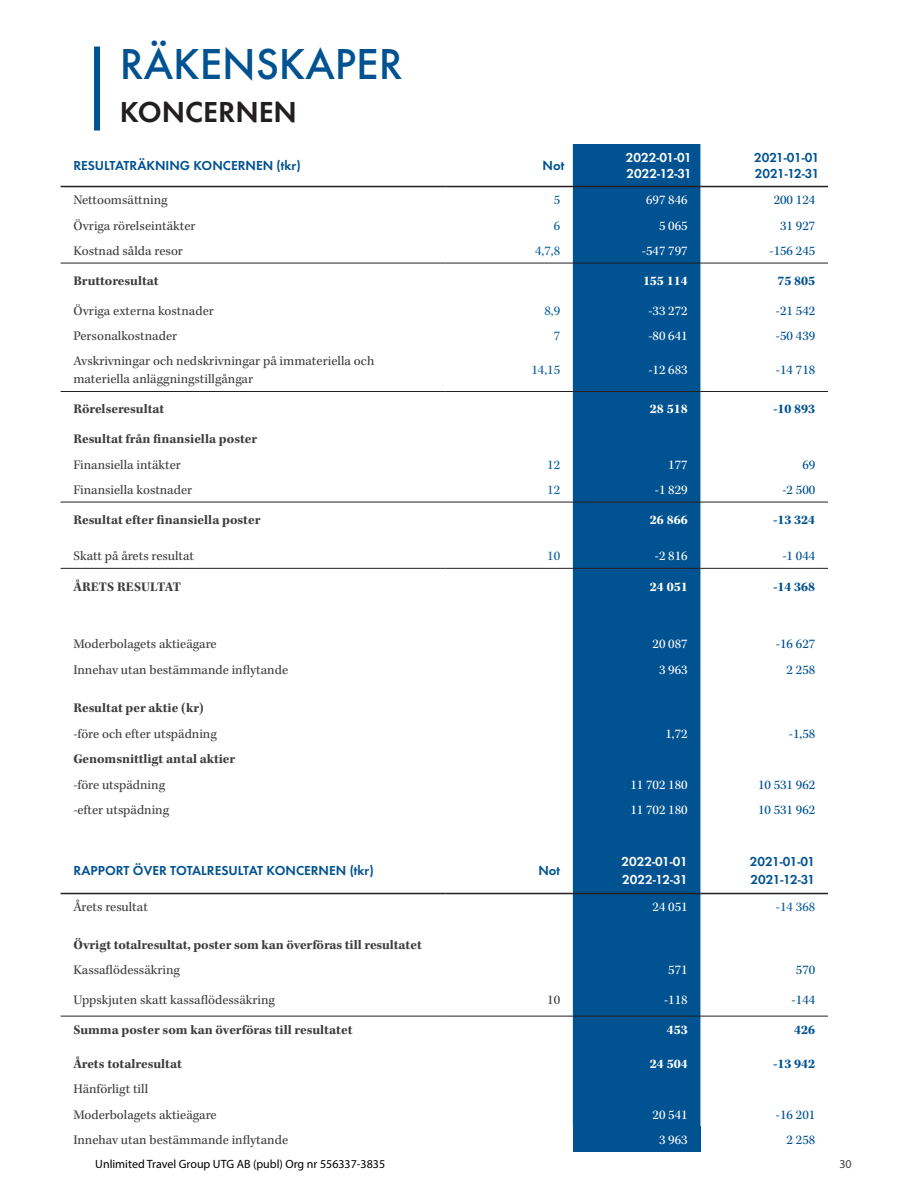
<style>
.page{position:relative;width:918px;height:1188px;background:#fff}
.page>*{position:absolute;margin:0;border:0;box-sizing:border-box;transform-origin:0 0}
.Title_02{font:500 45px "Futura EFOP";color:#005291}
.Title_03{font:600 30px "Futura EFOP";color:#231f20}
.t1{font:13.5px "Kepler Std";color:#3e3e3f}
.Text_01_Left{font:700 13.5px "Kepler Std";color:#3e3e3f}
.t2{font:13.5px "Kepler Std";color:#fff}
.t3{font:13.5px "Kepler Std";color:#005291}
.Text_01_Left-2{font:600 13.5px "Futura EFOP";color:#005291}
.Text_01_Left-3{font:600 13.5px/16.2px "Futura EFOP";color:#fff}
.t4{font:700 13.5px "Kepler Std";color:#005291}
.t5{font:700 13.5px "Kepler Std";color:#fff}
.t6{font:13.5px "Kepler Std";color:#0c629d}
.Text_01_Left-4{font:600 13.5px/16.2px "Futura EFOP";letter-spacing:-.04em;color:#005291}
.t7{font:12px "Myriad Pro";color:#000}
.t8{font:12px "Myriad Pro";color:#3e3e3f}
</style>
<div class="page">
<div style="left:94px;top:47px;width:6px;height:84px;background:#005291"></div>
<div style="left:573px;top:144px;width:127px;height:983px;background:#005291"></div>
<div style="left:573px;top:1127px;width:127px;height:25px;background:#005291"></div>
<hr style="left:61px;top:186px;width:384px;height:1px;background:#231f20">
<hr style="left:445px;top:186px;width:128px;height:1px;background:#231f20">
<hr style="left:573px;top:186px;width:127px;height:1px;background:#231f20">
<hr style="left:700px;top:186px;width:128px;height:1px;background:#231f20">
<hr style="left:61px;top:263px;width:384px;height:1px;background:#231f20">
<hr style="left:445px;top:263px;width:128px;height:1px;background:#231f20">
<hr style="left:573px;top:263px;width:127px;height:1px;background:#231f20">
<hr style="left:700px;top:263px;width:128px;height:1px;background:#231f20">
<hr style="left:61px;top:391px;width:384px;height:1px;background:#231f20">
<hr style="left:445px;top:391px;width:128px;height:1px;background:#231f20">
<hr style="left:573px;top:391px;width:127px;height:1px;background:#231f20">
<hr style="left:700px;top:391px;width:128px;height:1px;background:#231f20">
<hr style="left:61px;top:502px;width:384px;height:1px;background:#231f20">
<hr style="left:445px;top:502px;width:128px;height:1px;background:#231f20">
<hr style="left:573px;top:502px;width:127px;height:1px;background:#231f20">
<hr style="left:700px;top:502px;width:128px;height:1px;background:#231f20">
<hr style="left:61px;top:1016px;width:384px;height:1px;background:#231f20">
<hr style="left:445px;top:1016px;width:128px;height:1px;background:#231f20">
<hr style="left:573px;top:1016px;width:127px;height:1px;background:#231f20">
<hr style="left:700px;top:1016px;width:128px;height:1px;background:#231f20">
<hr style="left:61px;top:568px;width:384px;height:1px;background:#231f20">
<hr style="left:445px;top:568px;width:128px;height:1px;background:#231f20">
<hr style="left:573px;top:568px;width:127px;height:1px;background:#231f20">
<hr style="left:700px;top:568px;width:128px;height:1px;background:#231f20">
<hr style="left:61px;top:893px;width:384px;height:1px;background:#231f20">
<hr style="left:445px;top:893px;width:128px;height:1px;background:#231f20">
<hr style="left:573px;top:893px;width:127px;height:1px;background:#231f20">
<hr style="left:700px;top:893px;width:128px;height:1px;background:#231f20">
<p class="Title_02" style="left:120px;top:38px;width:284px">RÄKENSKAPER</p>
<p class="Title_03" style="left:120px;top:94px;width:179px">KONCERNEN</p>
<p class="Text_01_Left-2" style="left:73px;top:157px;width:229px">RESULTATRÄKNING KONCERNEN (tkr)</p>
<p class="Text_01_Left-2" style="left:543px;top:157px;width:23px">Not</p>
<p class="Text_01_Left-3" style="left:626px;top:149px;width:68px">2022-01-01<br>2022-12-31</p>
<p class="Text_01_Left-4" style="left:754px;top:149px;width:67px">2021-01-01<br>2021-12-31</p>
<p class="t1" style="left:73px;top:193px;width:96px">Nettoomsättning</p>
<p class="t6" style="left:554px;top:193px;width:8px">5</p>
<p class="t2" style="left:646px;top:193px;width:43px">697 846</p>
<p class="t3" style="left:774px;top:193px;width:43px">200 124</p>
<p class="t1" style="left:73px;top:218px;width:124px">Övriga rörelseintäkter</p>
<p class="t6" style="left:554px;top:218px;width:8px">6</p>
<p class="t2" style="left:659px;top:218px;width:30px">5 065</p>
<p class="t3" style="left:780px;top:218px;width:37px">31 927</p>
<p class="t1" style="left:73px;top:243px;width:111px">Kostnad sålda resor</p>
<p class="t6" style="left:535px;top:243px;width:26px">4,7,8</p>
<p class="t2" style="left:642px;top:243px;width:47px">-547 797</p>
<p class="t3" style="left:770px;top:243px;width:47px">-156 245</p>
<p class="Text_01_Left" style="left:73px;top:273px;width:87px">Bruttoresultat</p>
<p class="t5" style="left:643px;top:273px;width:46px">155 114</p>
<p class="t4" style="left:778px;top:273px;width:39px">75 805</p>
<p class="t1" style="left:73px;top:303px;width:142px">Övriga externa kostnader</p>
<p class="t6" style="left:544px;top:303px;width:17px">8,9</p>
<p class="t2" style="left:648px;top:303px;width:41px">-33 272</p>
<p class="t3" style="left:776px;top:303px;width:41px">-21 542</p>
<p class="t1" style="left:73px;top:328px;width:105px">Personalkostnader</p>
<p class="t6" style="left:554px;top:328px;width:8px">7</p>
<p class="t2" style="left:648px;top:328px;width:41px">-80 641</p>
<p class="t3" style="left:776px;top:328px;width:41px">-50 439</p>
<p class="t1" style="left:73px;top:354px;width:302px">Avskrivningar och nedskrivningar på immateriella och</p>
<p class="t1" style="left:73px;top:372px;width:181px">materiella anläggningstillgångar</p>
<p class="t6" style="left:532px;top:363px;width:30px">14,15</p>
<p class="t2" style="left:648px;top:363px;width:41px">-12 683</p>
<p class="t3" style="left:776px;top:363px;width:41px">-14 718</p>
<p class="Text_01_Left" style="left:73px;top:402px;width:93px">Rörelseresultat</p>
<p class="t5" style="left:650px;top:402px;width:39px">28 518</p>
<p class="t4" style="left:773px;top:402px;width:44px">-10 893</p>
<p class="Text_01_Left" style="left:73px;top:431px;width:185px">Resultat från finansiella poster</p>
<p class="t1" style="left:73px;top:457px;width:109px">Finansiella intäkter</p>
<p class="t6" style="left:547px;top:457px;width:14px">12</p>
<p class="t2" style="left:668px;top:457px;width:21px">177</p>
<p class="t3" style="left:802px;top:457px;width:14px">69</p>
<p class="t1" style="left:73px;top:482px;width:120px">Finansiella kostnader</p>
<p class="t6" style="left:547px;top:482px;width:14px">12</p>
<p class="t2" style="left:655px;top:482px;width:34px">-1 829</p>
<p class="t3" style="left:782px;top:482px;width:34px">-2 500</p>
<p class="Text_01_Left" style="left:73px;top:512px;width:189px">Resultat efter finansiella poster</p>
<p class="t5" style="left:650px;top:512px;width:39px">26 866</p>
<p class="t4" style="left:773px;top:512px;width:44px">-13 324</p>
<p class="t1" style="left:73px;top:548px;width:122px">Skatt på årets resultat</p>
<p class="t6" style="left:547px;top:548px;width:14px">10</p>
<p class="t2" style="left:655px;top:548px;width:34px">-2 816</p>
<p class="t3" style="left:782px;top:548px;width:34px">-1 044</p>
<p class="Text_01_Left" style="left:73px;top:580px;width:109px">ÅRETS RESULTAT</p>
<p class="t5" style="left:650px;top:580px;width:39px">24 051</p>
<p class="t4" style="left:773px;top:580px;width:44px">-14 368</p>
<p class="t1" style="left:73px;top:636px;width:145px">Moderbolagets aktieägare</p>
<p class="t2" style="left:653px;top:636px;width:37px">20 087</p>
<p class="t3" style="left:776px;top:636px;width:41px">-16 627</p>
<p class="t1" style="left:73px;top:662px;width:216px">Innehav utan bestämmande inflytande</p>
<p class="t2" style="left:659px;top:662px;width:30px">3 963</p>
<p class="t3" style="left:787px;top:662px;width:30px">2 258</p>
<p class="Text_01_Left" style="left:73px;top:700px;width:132px">Resultat per aktie (kr)</p>
<p class="t1" style="left:73px;top:726px;width:145px">-före och efter utspädning</p>
<p class="t2" style="left:666px;top:726px;width:24px">1,72</p>
<p class="t3" style="left:789px;top:726px;width:28px">-1,58</p>
<p class="Text_01_Left" style="left:73px;top:751px;width:163px">Genomsnittligt antal aktier</p>
<p class="t1" style="left:73px;top:777px;width:93px">-före utspädning</p>
<p class="t2" style="left:630px;top:777px;width:59px">11 702 180</p>
<p class="t3" style="left:758px;top:777px;width:59px">10 531 962</p>
<p class="t1" style="left:73px;top:803px;width:97px">-efter utspädning</p>
<p class="t2" style="left:630px;top:803px;width:59px">11 702 180</p>
<p class="t3" style="left:758px;top:803px;width:59px">10 531 962</p>
<p class="Text_01_Left-2" style="left:73px;top:863px;width:302px">RAPPORT ÖVER TOTALRESULTAT KONCERNEN (tkr)</p>
<p class="Text_01_Left-2" style="left:538px;top:863px;width:23px">Not</p>
<p class="Text_01_Left-3" style="left:622px;top:854px;width:68px">2022-01-01</p>
<p class="Text_01_Left-3" style="left:622px;top:872px;width:67px">2022-12-31</p>
<p class="Text_01_Left-2" style="left:750px;top:854px;width:67px">2021-01-01</p>
<p class="Text_01_Left-2" style="left:751px;top:872px;width:66px">2021-12-31</p>
<p class="t1" style="left:73px;top:900px;width:76px">Årets resultat</p>
<p class="t2" style="left:653px;top:900px;width:37px">24 051</p>
<p class="t6" style="left:776px;top:900px;width:41px">-14 368</p>
<p class="Text_01_Left" style="left:73px;top:937px;width:350px">Övrigt totalresultat, poster som kan överföras till resultatet</p>
<p class="t1" style="left:73px;top:962px;width:108px">Kassaflödessäkring</p>
<p class="t2" style="left:668px;top:962px;width:21px">571</p>
<p class="t3" style="left:796px;top:962px;width:21px">570</p>
<p class="t1" style="left:73px;top:992px;width:203px">Uppskjuten skatt kassaflödessäkring</p>
<p class="t1" style="left:547px;top:992px;width:14px">10</p>
<p class="t2" style="left:664px;top:992px;width:25px">-118</p>
<p class="t3" style="left:792px;top:992px;width:25px">-144</p>
<p class="Text_01_Left" style="left:73px;top:1022px;width:281px">Summa poster som kan överföras till resultatet</p>
<p class="t5" style="left:667px;top:1022px;width:22px">453</p>
<p class="t4" style="left:794px;top:1022px;width:22px">426</p>
<p class="Text_01_Left" style="left:73px;top:1056px;width:110px">Årets totalresultat</p>
<p class="t5" style="left:650px;top:1056px;width:39px">24 504</p>
<p class="t4" style="left:773px;top:1056px;width:44px">-13 942</p>
<p class="t1" style="left:73px;top:1081px;width:76px">Hänförligt till</p>
<p class="t1" style="left:73px;top:1107px;width:145px">Moderbolagets aktieägare</p>
<p class="t2" style="left:653px;top:1107px;width:37px">20 541</p>
<p class="t3" style="left:776px;top:1107px;width:41px">-16 201</p>
<p class="t1" style="left:73px;top:1132px;width:216px">Innehav utan bestämmande inflytande</p>
<p class="t2" style="left:659px;top:1132px;width:30px">3 963</p>
<p class="t3" style="left:787px;top:1132px;width:30px">2 258</p>
<p class="t7" style="left:95px;top:1157px;width:292px">Unlimited Travel Group UTG AB (publ) Org nr 556337-3835</p>
<p class="t8" style="left:839px;top:1156px;width:14px">30</p>
</div>
